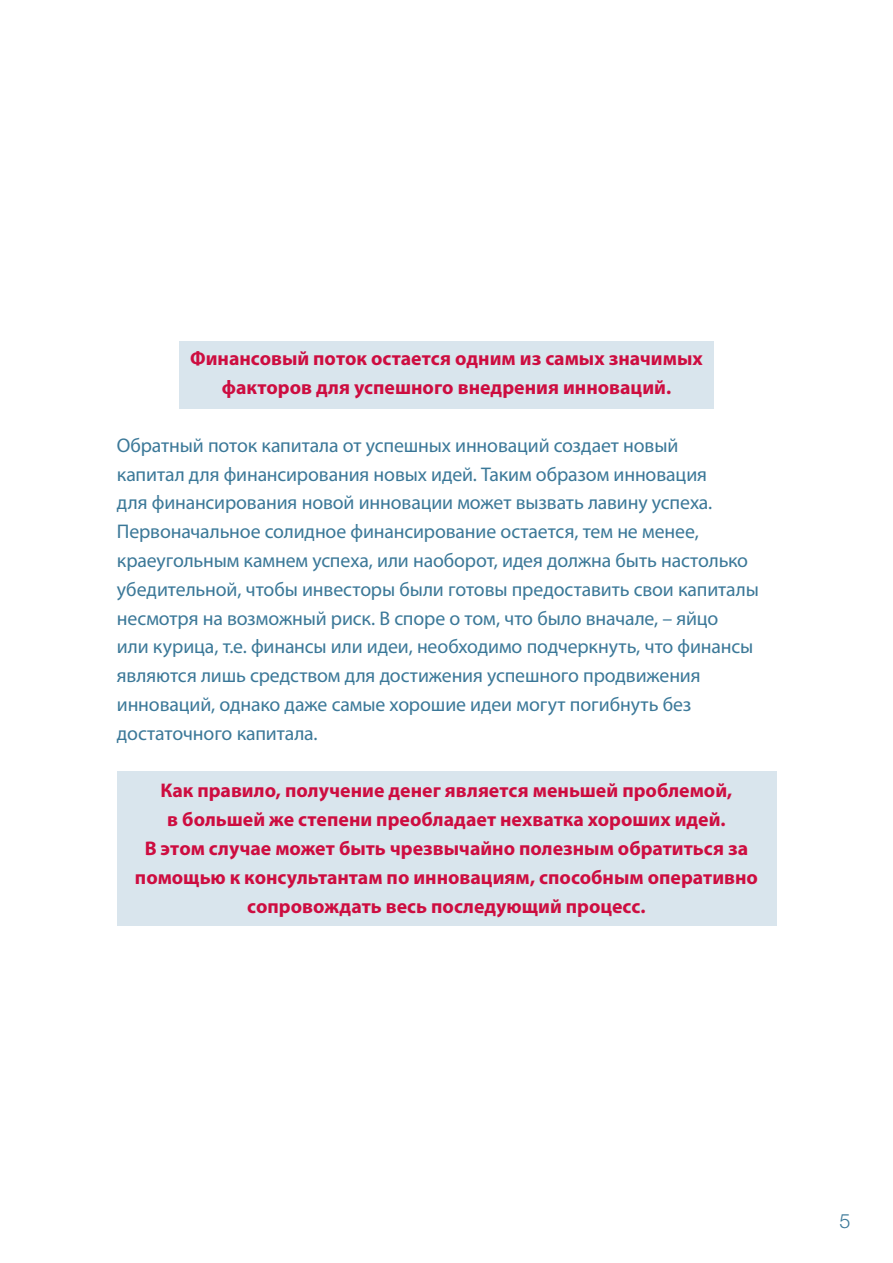
<style>
.page{position:relative;width:893px;height:1263px;background:#fff}
.page>*{position:absolute;margin:0;border:0;box-sizing:border-box;transform-origin:0 0}
.t1{font:19.8px/28.8px "Myriad Pro";letter-spacing:-.005em;color:#3b7898}
.t2{font:700 19.8px/28.8px "Myriad Pro";color:#cd0d40;text-align:center}
.t3{font:300 19.8px "Helvetica Neue";color:#3b7898}
</style>
<div class="page">
<div style="left:117px;top:772px;width:659px;height:154px;background:#d9e5ed"></div>
<div style="left:179px;top:341px;width:534px;height:67px;background:#d9e5ed"></div>
<p class="t2" style="left:190px;top:344px;width:514px">Финансовый поток остается одним из самых значимых факторов для успешного внедрения инноваций.</p>
<p class="t1" style="left:117px;top:430px;width:643px">Обратный поток капитала от успешных инноваций создает новый<br>капитал для финансирования новых идей. Таким образом инновация<br>для финансирования новой инновации может вызвать лавину успеха.<br>Первоначальное солидное финансирование остается, тем не менее, краеугольным камнем успеха, или наоборот, идея должна быть настолько убедительной, чтобы инвесторы были готовы предоставить свои капиталы несмотря на возможный риск. В споре о том, что было вначале, – яйцо<br>или курица, т.е. финансы или идеи, необходимо подчеркнуть, что финансы являются лишь средством для достижения успешного продвижения инноваций, однако даже самые хорошие идеи могут погибнуть без достаточного капитала.</p>
<p class="t2" style="left:135px;top:776px;width:624px">Как правило, получение денег является меньшей проблемой,<br>в большей же степени преобладает нехватка хороших идей.<br>В этом случае может быть чрезвычайно полезным обратиться за помощью к консультантам по инновациям, способным оперативно сопровождать весь последующий процесс.</p>
<p class="t3" style="left:839px;top:1208px;width:13px">5</p>
</div>
